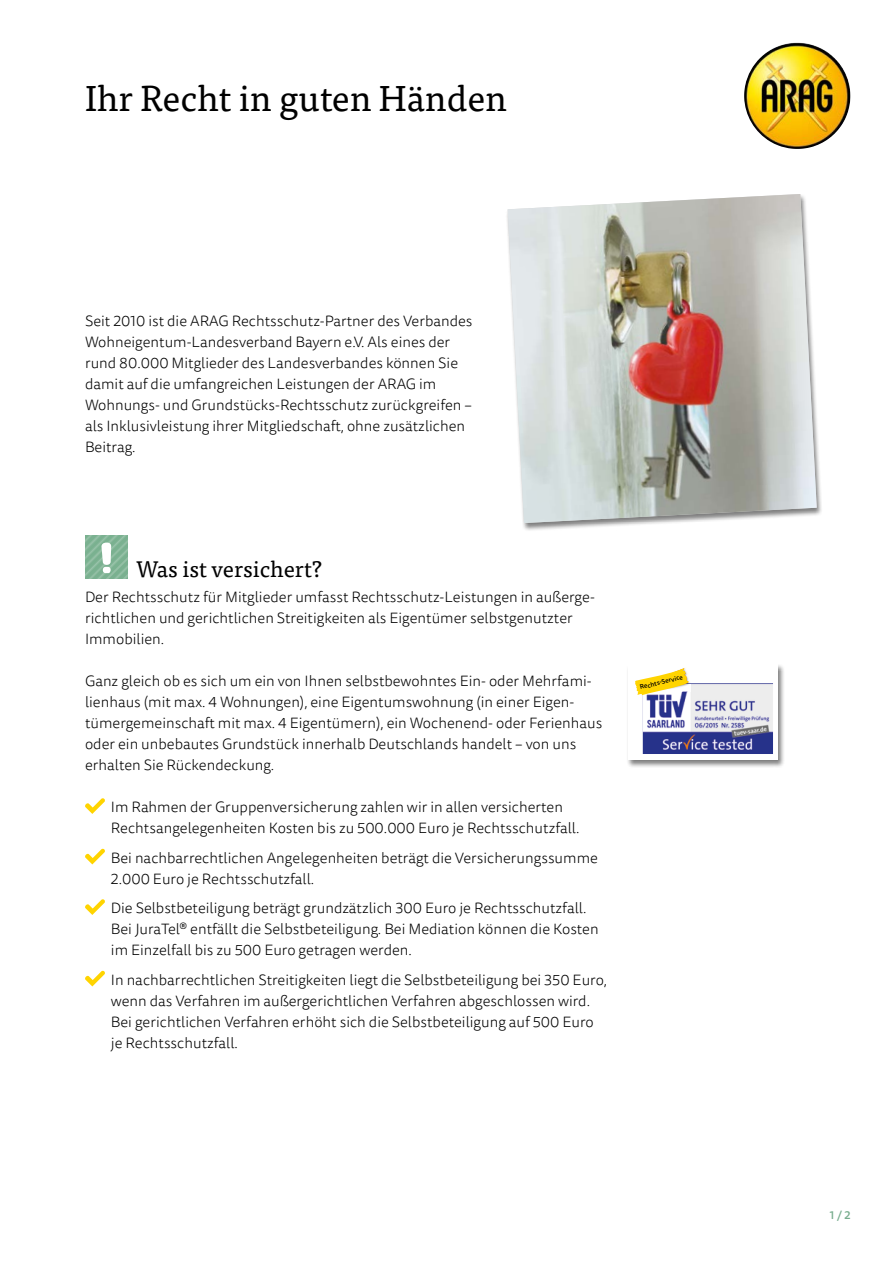
<style>
.page{position:relative;width:893px;height:1263px;background:#fff}
.page>*{position:absolute;margin:0;border:0;box-sizing:border-box;transform-origin:0 0}
.t1{font:36px "Tisa OT";color:#000}
.Subline_15_18{font:22.5px "Tisa OT";color:#000}
.Copy_1_10_18_Aufzähl{font:300 15px/21px "Tisa Sans OT";color:#000}
.Copy_10_14{font:300 15px/21px "Tisa Sans OT";color:#000}
.t2{font:500 11.25px "Tisa Sans OT";color:#77ac8d}
.t3{font:500 6.45px "Tisa Sans OT";color:#000}
</style>
<div class="page">
<img style="left:744px;top:43px;width:53px;height:48px">
<svg style="left:85px;top:798px;width:20px;height:16px"></svg>
<svg style="left:85px;top:848px;width:20px;height:16px"></svg>
<svg style="left:85px;top:899px;width:20px;height:16px"></svg>
<svg style="left:85px;top:970px;width:20px;height:16px"></svg>
<img style="left:85px;top:536px;width:43px;height:42px">
<svg style="left:101px;top:543px;width:10px;height:30px"></svg>
<div style="left:626px;top:664px;width:159px;height:104px;background:#000;opacity:.5"></div>
<svg style="left:629px;top:665px;width:149px;height:95px"></svg>
<div style="left:505px;top:193px;width:318px;height:338px;background:#000;opacity:.5"></div>
<img style="left:508px;top:194px;width:309px;height:329px">
<p class="t1" style="left:85px;top:77px;width:423px">Ihr Recht in guten Händen</p>
<p class="Copy_10_14" style="left:85px;top:311px;width:389px">Seit 2010 ist die ARAG Rechtsschutz-Partner des Verbandes Wohneigentum-Landesverband Bayern e.V. Als eines der rund 80.000 Mitglieder des Landesverbandes können Sie damit auf die umfangreichen Leistungen der ARAG im Wohnungs- und Grundstücks-Rechtsschutz zurückgreifen – als Inklusivleistung ihrer Mitgliedschaft, ohne zusätzlichen Beitrag.</p>
<p class="Subline_15_18" style="left:136px;top:556px;width:187px">Was ist versichert?</p>
<p class="Copy_1_10_18_Aufzähl" style="left:85px;top:588px;width:511px">Der Rechtsschutz für Mitglieder umfasst Rechtsschutz-Leistungen in außerge&shy;richtlichen und gerichtlichen Streitigkeiten als Eigentümer selbstgenutzter<br>Immobilien.</p>
<p class="Copy_1_10_18_Aufzähl" style="left:85px;top:672px;width:519px">Ganz gleich ob es sich um ein von Ihnen selbstbewohntes Ein- oder Mehrfami&shy;lienhaus (mit max. 4 Wohnungen), eine Eigentumswohnung (in einer Eigen&shy;tümergemeinschaft mit max. 4 Eigentümern), ein Wochenend- oder Ferienhaus oder ein unbebautes Grundstück innerhalb Deutschlands handelt – von uns erhalten Sie Rückendeckung.</p>
<p class="Copy_1_10_18_Aufzähl" style="left:111px;top:798px;width:470px">Im Rahmen der Gruppenversicherung zahlen wir in allen versicherten<br>Rechtsangelegenheiten Kosten bis zu 500.000 Euro je Rechtsschutzfall.</p>
<p class="Copy_1_10_18_Aufzähl" style="left:111px;top:848px;width:488px">Bei nachbarrechtlichen Angelegenheiten beträgt die Versicherungssumme<br>2.000 Euro je Rechtsschutzfall.</p>
<p class="Copy_1_10_18_Aufzähl" style="left:111px;top:899px;width:489px">Die Selbstbeteiligung beträgt grundzätzlich 300 Euro je Rechtsschutzfall.<br>Bei JuraTel® entfällt die Selbstbeteiligung. Bei Mediation können die Kosten im Einzelfall bis zu 500 Euro getragen werden.</p>
<p class="Copy_1_10_18_Aufzähl" style="left:111px;top:970px;width:497px">In nachbarrechtlichen Streitigkeiten liegt die Selbstbeteiligung bei 350 Euro, wenn das Verfahren im außergerichtlichen Verfahren abgeschlossen wird.<br>Bei gerichtlichen Verfahren erhöht sich die Selbstbeteiligung auf 500 Euro je Rechtsschutzfall.</p>
<p class="t3" style="left:639px;top:683px;width:46px;rotate:-14deg">Rechts-Service</p>
<p class="t2" style="left:830px;top:1208px;width:22px">1 / 2</p>
</div>
